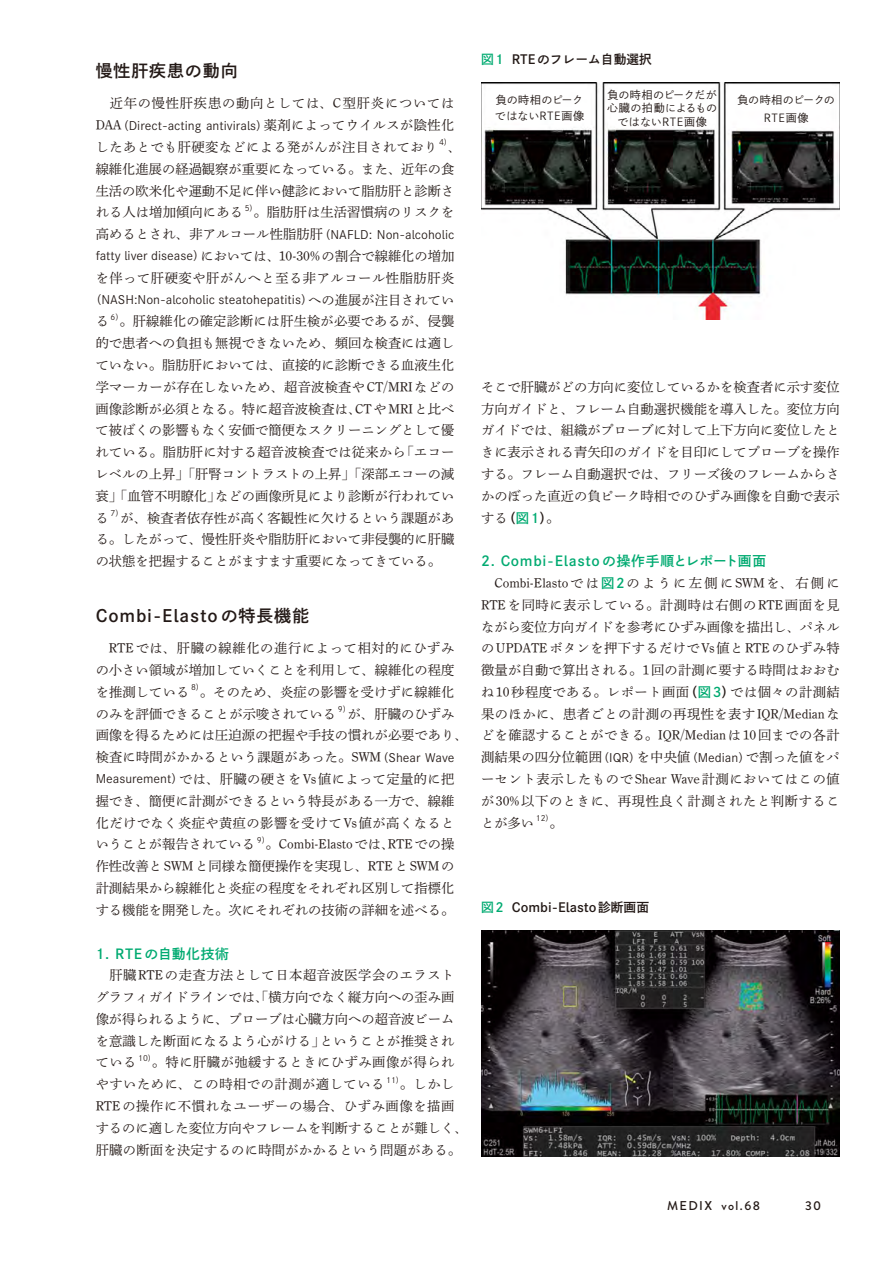
<style>
.page{position:relative;width:893px;height:1263px;background:#fff}
.page>*{position:absolute;margin:0;border:0;box-sizing:border-box;transform-origin:0 0}
.t1{font:16.95px "P Shuei Go Gin Std N B 90 pv RKSJ H";letter-spacing:.05em;color:#231916}
.t2{font:13.8px "P Shuei Go Gin Std N B 90 pv RKSJ H";letter-spacing:.05em;color:#00aa71}
.t3{font:13.35px/21.8px "P Shuei Min Pr 6 N L 90 pv RKSJ H";letter-spacing:.005em;color:#231916;text-align:justify}
.t4{font:13.35px/21.8px "P Shuei Min Pr 6 N L 90 pv RKSJ H";letter-spacing:.04em;color:#231916}
.t5{font:13.35px/21.8px "P Shuei Min Pr 6 N L 90 pv RKSJ H";letter-spacing:.035em;color:#231916}
.t6{font:13.35px "P Shuei Min Pr 6 N L 90 pv RKSJ H";letter-spacing:.055em;color:#231916}
.t7{font:13.35px "P Shuei Min Pr 6 N L 90 pv RKSJ H";letter-spacing:.03em;color:#231916}
.t8{font:13.35px "A1 Mincho Std Bold 90 pv RKSJ H";color:#231916}
.t9{font:12.75px "P Shuei Go Gin Std N B 90 pv RKSJ H";color:#231916}
.t10{font:500 12.75px "Brandon Grotesque";letter-spacing:.105em;color:#231916}
.t11{font:11.7px "P Shuei Go Gin Std N L 90 pv RKSJ H";color:#231916}
.t12{font:11.1px/13.5px "P Shuei Go Gin Std N L 90 pv RKSJ H";letter-spacing:.02em;color:#231916;text-align:center}
.t13{font:7.8px "P Shuei Go Gin Std N L 90 pv RKSJ H";color:#231916}
.s1{font-family:"A1 Mincho Std Bold 90 pv RKSJ H"}
.s2{font-family:"P Shuei Min Pr 6 N L 90 pv RKSJ H";font-size:13.35px}
.s3{font-family:"A1 Mincho Std Bold 90 pv RKSJ H";font-size:13.35px}
.s4{font-family:"P Shuei Go Gin Std N L 90 pv RKSJ H";font-size:11.7px}
.s5{color:#00aa71}
.s6{font-family:"P Shuei Go Gin Std N B 90 pv RKSJ H"}
.s7{font-family:"P Shuei Go Gin Std N B 90 pv RKSJ H";color:#00aa71}
</style>
<div class="page">
<img style="left:481px;top:83px;width:359px;height:237px">
<img style="left:481px;top:930px;width:359px;height:226px">
<p class="t1" style="left:96px;top:64px;width:144px">慢性肝疾患の動向</p>
<p class="t6" style="left:96px;top:98px;width:360px">　近年の慢性肝疾患の動向としては<span class="s1">、</span>C型肝炎については</p>
<p class="t11" style="left:96px;top:121px;width:360px"><span class="s2">DAA</span>（Direct-acting antivirals）<span class="s2">薬剤によってウイルスが陰性化</span></p>
<p class="t7" style="left:96px;top:142px;width:343px">したあとでも肝硬変などによる発がんが注目されており</p>
<p class="t13" style="left:439px;top:140px;width:14px">4）</p>
<p class="t8" style="left:448px;top:142px;width:15px">、</p>
<p class="t3" style="left:96px;top:160px;width:360px">線維化進展の経過観察が重要になっている。また<span class="s1">、</span>近年の食生活の欧米化や運動不足に伴い健診において脂肪肝と診断される人は増加傾向にある</p>
<p class="t13" style="left:245px;top:205px;width:14px">5）</p>
<p class="t3" style="left:253px;top:203px;width:202px">。脂肪肝は生活習慣病のリスクを</p>
<p class="t11" style="left:96px;top:230px;width:360px"><span class="s2">高めるとされ</span><span class="s3">、</span><span class="s2">非アルコール性脂肪肝</span>（NAFLD: Non-alcoholic</p>
<p class="t4" style="left:96px;top:247px;width:360px"><span class="s4">fatty liver disease）</span>においては<span class="s1">、</span>10-30%の割合で線維化の増加を伴って肝硬変や肝がんへと至る非アルコール性脂肪肝炎</p>
<p class="t11" style="left:90px;top:295px;width:366px">（NASH:Non-alcoholic steatohepatitis）<span class="s2">への進展が注目されてい</span></p>
<p class="t3" style="left:96px;top:312px;width:15px">る</p>
<p class="t13" style="left:111px;top:314px;width:14px">6）</p>
<p class="t3" style="left:96px;top:312px;width:360px;text-indent:24px">。肝線維化の確定診断には肝生検が必要であるが<span class="s1">、</span>侵襲的で患者への負担も無視できないため<span class="s1">、</span>頻回な検査には適していない。脂肪肝においては<span class="s1">、</span>直接的に診断できる血液生化学マーカーが存在しないため<span class="s1">、</span>超音波検査やCT/MRIなどの画像診断が必須となる。特に超音波検査は<span class="s1">、</span>CTやMRIと比べて被ばくの影響もなく安価で簡便なスクリーニングとして優れている。脂肪肝に対する超音波検査では従来から「エコーレベルの上昇」「肝腎コントラストの上昇」「深部エコーの減衰」「血管不明瞭化」などの画像所見により診断が行われている</p>
<p class="t13" style="left:111px;top:510px;width:14px">7）</p>
<p class="t3" style="left:96px;top:508px;width:360px;text-indent:25px">が<span class="s1">、</span>検査者依存性が高く客観性に欠けるという課題がある。したがって<span class="s1">、</span>慢性肝炎や脂肪肝において非侵襲的に肝臓の状態を把握することがますます重要になってきている。</p>
<p class="t1" style="left:96px;top:609px;width:215px">Combi-Elastoの特長機能</p>
<p class="t3" style="left:96px;top:639px;width:360px">　RTEでは<span class="s1">、</span>肝臓の線維化の進行によって相対的にひずみの小さい領域が増加していくことを利用して<span class="s1">、</span>線維化の程度を推測している</p>
<p class="t13" style="left:191px;top:684px;width:14px">8）</p>
<p class="t3" style="left:96px;top:683px;width:360px;text-indent:104px">。そのため<span class="s1">、</span>炎症の影響を受けずに線維化のみを評価できることが示唆されている</p>
<p class="t13" style="left:338px;top:706px;width:14px">9）</p>
<p class="t3" style="left:96px;top:704px;width:374px;text-align:left;text-indent:252px">が<span class="s1">、</span>肝臓のひずみ画像を得るためには圧迫源の把握や手技の慣れが必要であり<span class="s1">、</span>検査に時間がかかるという課題があった。SWM<span class="s4">（Shear Wave<br>Measurement）</span>では<span class="s1">、</span>肝臓の硬さをVs値によって定量的に把握でき<span class="s1">、</span>簡便に計測ができるという特長がある一方で<span class="s1">、</span>線維化だけでなく炎症や黄疸の影響を受けてVs値が高くなるということが報告されている</p>
<p class="t13" style="left:257px;top:837px;width:14px">9）</p>
<p class="t3" style="left:96px;top:835px;width:360px;text-indent:170px">。Combi-Elastoでは<span class="s1">、</span>RTEでの操作性改善とSWMと同様な簡便操作を実現し<span class="s1">、</span>RTEとSWMの計測結果から線維化と炎症の程度をそれぞれ区別して指標化する機能を開発した。次にそれぞれの技術の詳細を述べる。</p>
<p class="t2" style="left:96px;top:948px;width:135px">1. RTE の自動化技術</p>
<p class="t3" style="left:96px;top:966px;width:360px">　肝臓RTEの走査方法として日本超音波医学会のエラストグラフィガイドラインでは<span class="s1">、</span>「横方向でなく縦方向への歪み画像が得られるように<span class="s1">、</span>プローブは心臓方向への超音波ビームを意識した断面になるよう心がける」ということが推奨されている</p>
<p class="t13" style="left:138px;top:1055px;width:19px">10）</p>
<p class="t5" style="left:96px;top:1053px;width:360px;text-indent:56px">。特に肝臓が弛緩するときにひずみ画像が得られやすいために<span class="s1">、</span>この時相での計測が適している</p>
<p class="t13" style="left:386px;top:1077px;width:19px">11）</p>
<p class="t3" style="left:96px;top:1075px;width:374px;text-align:left;text-indent:304px">。しかし<br>RTEの操作に不慣れなユーザーの場合<span class="s1">、</span>ひずみ画像を描画するのに適した変位方向やフレームを判断することが難しく<span class="s1">、</span>肝臓の断面を決定するのに時間がかかるという問題がある。</p>
<p class="t9" style="left:481px;top:55px;width:172px"><span class="s5">図1</span> RTEのフレーム自動選択</p>
<p class="t12" style="left:495px;top:93px;width:91px;line-height:16.6px;text-align:left">負の時相のピークではないRTE画像</p>
<p class="t12" style="left:607px;top:89px;width:111px">負の時相のピークだが心臓の拍動によるものではないRTE画像</p>
<p class="t12" style="left:737px;top:92px;width:99px;line-height:18.5px">負の時相のピークの<br>RTE画像</p>
<p class="t3" style="left:481px;top:378px;width:360px">そこで肝臓がどの方向に変位しているかを検査者に示す変位方向ガイドと<span class="s1">、</span>フレーム自動選択機能を導入した。変位方向ガイドでは<span class="s1">、</span>組織がプローブに対して上下方向に変位したときに表示される青矢印のガイドを目印にしてプローブを操作する。フレーム自動選択では<span class="s1">、</span>フリーズ後のフレームからさかのぼった直近の負ピーク時相でのひずみ画像を自動で表示する<span class="s6">（</span><span class="s7">図1</span><span class="s6">）</span>。</p>
<p class="t2" style="left:481px;top:556px;width:287px">2. Combi-Elasto の操作手順とレポート画面</p>
<p class="t3" style="left:481px;top:574px;width:360px">　Combi-Elastoでは<span class="s7">図2</span>のように左側にSWMを<span class="s1">、</span>右側にRTEを同時に表示している。計測時は右側のRTE画面を見ながら変位方向ガイドを参考にひずみ画像を描出し<span class="s1">、</span>パネルのUPDATEボタンを押下するだけでVs値とRTEのひずみ特徴量が自動で算出される。1回の計測に要する時間はおおむね10秒程度である。レポート画面<span class="s6">（</span><span class="s7">図3</span><span class="s6">）</span>では個々の計測結果のほかに<span class="s1">、</span>患者ごとの計測の再現性を表すIQR/Medianなどを確認することができる。IQR/Medianは10回までの各計測結果の四分位範囲<span class="s4">（IQR）</span>を中央値<span class="s4">（Median）</span>で割った値をパーセント表示したものでShear Wave計測においてはこの値が30%以下のときに<span class="s1">、</span>再現性良く計測されたと判断することが多い</p>
<p class="t13" style="left:536px;top:815px;width:19px">12）</p>
<p class="t3" style="left:549px;top:813px;width:15px">。</p>
<p class="t9" style="left:481px;top:902px;width:170px"><span class="s5">図2</span> Combi-Elasto診断画面</p>
<p class="t10" style="left:667px;top:1198px;width:94px">MEDIX vol.68</p>
<p class="t10" style="left:805px;top:1198px;width:18px">30</p>
</div>
